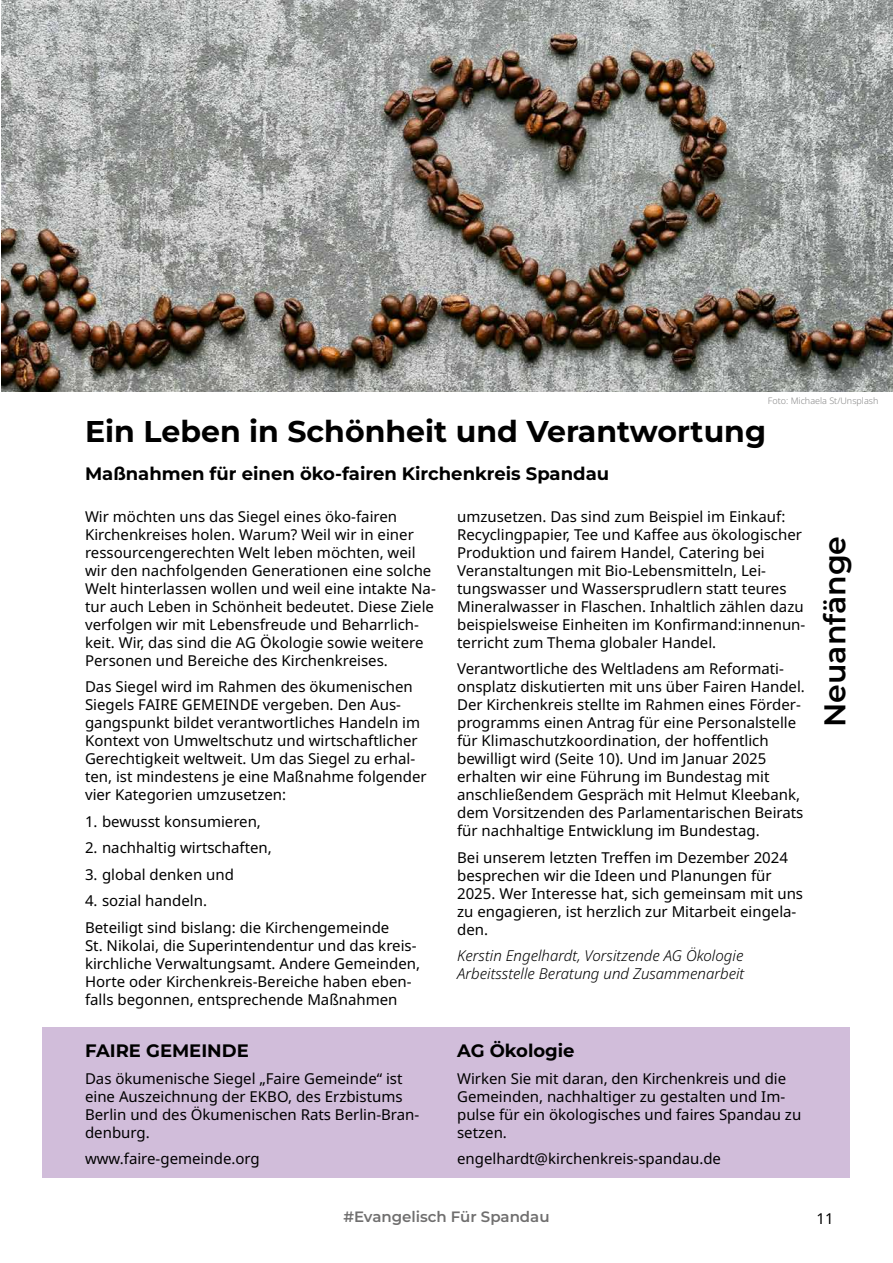
<style>
.page{position:relative;width:893px;height:1263px;background:#fff}
.page>*{position:absolute;margin:0;border:0;box-sizing:border-box;transform-origin:0 0}
.t1{font:700 30px "Montserrat";color:#000}
.t2{font:600 30px "Montserrat";color:#000}
.t3{font:700 18px "Montserrat";color:#000}
.t4{font:15px/18px "Noto Sans";color:#000}
.t5{font:italic 300 15px/18px "Noto Sans";color:#000}
.t6{font:600 15px "Montserrat";color:#706f6f}
.t7{font:300 9px "Noto Sans";color:#878787}
</style>
<div class="page">
<img style="left:1px;top:0;width:892px;height:392px">
<div style="left:43px;top:1027px;width:807px;height:151px;background:#d1bdda"></div>
<p class="t7" style="left:768px;top:396px;width:112px">Foto: Michaela St/Unsplash</p>
<h1 class="t1" style="left:85px;top:409px;width:683px">Ein Leben in Schönheit und Verantwortung</h1>
<p class="t3" style="left:85px;top:461px;width:526px">Maßnahmen für einen öko-fairen Kirchenkreis Spandau</p>
<p class="t4" style="left:85px;top:508px;width:352px">Wir möchten uns das Siegel eines öko-fairen Kirchenkreises holen. Warum? Weil wir in einer ressourcengerechten Welt leben möchten, weil wir den nachfolgenden Generationen eine solche Welt hinterlassen wollen und weil eine intakte Na&shy;tur auch Leben in Schönheit bedeutet. Diese Ziele verfolgen wir mit Lebensfreude und Beharrlich&shy;keit. Wir, das sind die AG Ökologie sowie weitere Personen und Bereiche des Kirchenkreises.</p>
<p class="t4" style="left:85px;top:678px;width:343px">Das Siegel wird im Rahmen des ökumenischen Siegels FAIRE GEMEINDE vergeben. Den Aus&shy;gangspunkt bildet verantwortliches Handeln im Kontext von Umweltschutz und wirtschaftlicher Gerechtigkeit weltweit. Um das Siegel zu erhal&shy;ten, ist mindestens je eine Maßnahme folgender vier Kategorien umzusetzen:</p>
<p class="t4" style="left:85px;top:813px;width:177px">1. bewusst konsumieren,</p>
<p class="t4" style="left:85px;top:839px;width:188px">2. nachhaltig wirtschaften,</p>
<p class="t4" style="left:85px;top:866px;width:150px">3. global denken und</p>
<p class="t4" style="left:85px;top:888px;width:306px;line-height:26.5px">4. sozial handeln.<br>Beteiligt sind bislang: die Kirchengemeinde</p>
<p class="t4" style="left:85px;top:937px;width:337px">St. Nikolai, die Superintendentur und das kreis&shy;kirchliche Verwaltungsamt. Andere Gemeinden, Horte oder Kirchenkreis-Bereiche haben eben&shy;falls begonnen, entsprechende Maßnahmen</p>
<p class="t3" style="left:85px;top:1038px;width:165px">FAIRE GEMEINDE</p>
<p class="t4" style="left:85px;top:1069px;width:336px">Das ökumenische Siegel „Faire Gemeinde“ ist eine Auszeichnung der EKBO, des Erzbistums Berlin und des Ökumenischen Rats Berlin-Bran&shy;denburg.</p>
<p class="t4" style="left:85px;top:1150px;width:176px">www.faire-gemeinde.org</p>
<p class="t4" style="left:457px;top:508px;width:350px">umzusetzen. Das sind zum Beispiel im Einkauf:<br>Recyclingpapier, Tee und Kaffee aus ökologischer Produktion und fairem Handel, Catering bei Veranstaltungen mit Bio-Lebensmitteln, Lei&shy;tungswasser und Wassersprudlern statt teures Mineralwasser in Flaschen. Inhaltlich zählen dazu beispielsweise Einheiten im Konfirmand:innenun&shy;terricht zum Thema globaler Handel.</p>
<p class="t4" style="left:457px;top:660px;width:349px">Verantwortliche des Weltladens am Reformati&shy;onsplatz diskutierten mit uns über Fairen Handel.<br>Der Kirchenkreis stellte im Rahmen eines Förder&shy;programms einen Antrag für eine Personalstelle für Klimaschutzkoordination, der hoffentlich bewilligt wird (Seite 10). Und im Januar 2025 erhalten wir eine Führung im Bundestag mit anschließendem Gespräch mit Helmut Kleebank, dem Vorsitzenden des Parlamentarischen Beirats für nachhaltige Entwicklung im Bundestag.</p>
<p class="t4" style="left:457px;top:849px;width:347px">Bei unserem letzten Treffen im Dezember 2024 besprechen wir die Ideen und Planungen für 2025. Wer Interesse hat, sich gemeinsam mit uns zu engagieren, ist herzlich zur Mitarbeit eingela&shy;den.</p>
<p class="t5" style="left:457px;top:947px;width:289px">Kerstin Engelhardt, Vorsitzende AG Ökologie<br>Arbeitsstelle Beratung und Zusammenarbeit</p>
<p class="t3" style="left:457px;top:1038px;width:119px">AG Ökologie</p>
<p class="t4" style="left:457px;top:1069px;width:346px">Wirken Sie mit daran, den Kirchenkreis und die Gemeinden, nachhaltiger zu gestalten und Im&shy;pulse für ein ökologisches und faires Spandau zu setzen.</p>
<p class="t4" style="left:457px;top:1150px;width:265px">engelhardt@kirchenkreis-spandau.de</p>
<h1 class="t2" style="left:815px;top:727px;width:193px;rotate:-90deg">Neuanfänge</h1>
<p class="t6" style="left:343px;top:1207px;width:208px">#Evangelisch Für Spandau</p>
<p class="t4" style="left:816px;top:1209px;width:19px">11</p>
</div>
